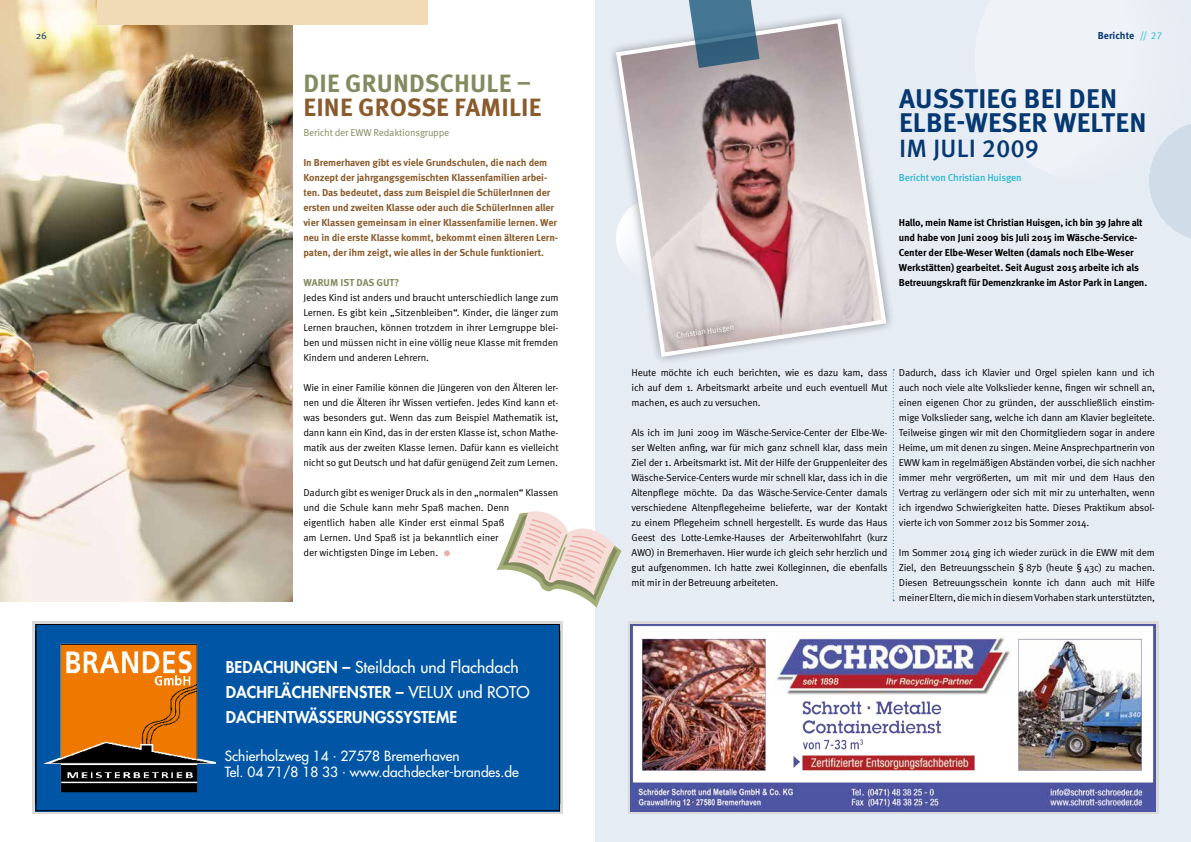
<style>
.page{position:relative;width:1191px;height:842px;background:#fff}
.page>*{position:absolute;margin:0;border:0;box-sizing:border-box;transform-origin:0 0}
.t1{font:700 27px/24px "Meta Pro";letter-spacing:.01em;color:#053871}
.t2{font:700 25px "Meta Pro";letter-spacing:.01em;color:#8a5b2c}
.t3{font:700 25px "Meta Pro";letter-spacing:.01em;color:#828b5f}
.t4{font:500 25px "Meta Pro";letter-spacing:.01em;color:#053871}
.t5{font:800 15.9px/24.8px "Futura Std";color:#fff}
.t6{font:14.3px "Futura";letter-spacing:.01em;color:#fff}
.t7{font:500 13.7px/16.4px "Futura Std";color:#fff}
.t8{font:700 condensed 11.7px/15.8px "Futura";color:#fff;scale:1.05 1}
.t9{font:700 condensed 10.4px "Futura";color:#fff;scale:1.05 1}
.t10{font:10px/15px "Meta Pro Norm";letter-spacing:-.02em;color:#000;text-align:justify}
.t11{font:700 10px/15px "Meta Pro";letter-spacing:-.01em;color:#8a5b2c}
.t12{font:700 10px/15px "Meta Pro";letter-spacing:-.02em;color:#000}
.t13{font:10px "Meta Pro Norm";letter-spacing:-.02em;color:#828b5f}
.t14{font:500 10px "Meta Pro";letter-spacing:-.02em;color:#29b8ce}
.t15{font:700 10px "Meta Pro";color:#828b5f}
.t16{font:700 10px "Meta Pro";color:#053871}
.t17{font:10px "Meta Pro Norm";color:#053871}
.t18{font:8px "Meta Pro Norm";color:#fff}
.s1{font-family:"Meta Pro Norm";font-weight:400;color:#29b8ce}
.s2{font-weight:500}
.s3{font-family:"Frutiger LT Std";font-weight:400}
</style>
<div class="page">
<div style="left:595px;top:0;width:596px;height:842px;background:#e6ecf4"></div>
<svg style="left:1150px;top:189px;width:41px;height:50px"></svg>
<svg style="left:1149px;top:124px;width:42px;height:65px;fill:#d1dce9"></svg>
<svg style="left:614px;top:17px;width:274px;height:342px"></svg>
<svg style="left:686px;top:0;width:73px;height:68px;background:#597e96"></svg>
<svg style="left:668px;top:317px;width:74px;height:30px;background:#c8bdbd"></svg>
<svg style="left:892px;top:369px;width:2px;height:232px"></svg>
<img style="left:0;top:0;width:292px;height:601px">
<div style="left:97px;top:0;width:330px;height:24px;background:#f1dbb7"></div>
<svg style="left:444px;top:550px;width:6px;height:6px"></svg>
<svg style="left:497px;top:511px;width:124px;height:97px"></svg>
<svg style="left:628px;top:621px;width:530px;height:193px;background:#bcbece"></svg>
<img style="left:631px;top:624px;width:524px;height:187px">
<svg style="left:33px;top:621px;width:530px;height:193px;background:#bbc4cd"></svg>
<div style="left:35px;top:624px;width:525px;height:187px;background:#0056a4"></div>
<svg style="left:43px;top:643px;width:173px;height:150px"></svg>
<div style="left:35px;top:624px;width:525px;height:187px;border:1px solid #000"></div>
<p class="t17" style="left:36px;top:28px;width:13px">26</p>
<p class="t16" style="left:1097px;top:27px;width:66px">Berichte <span class="s1">// 27</span></p>
<h2 class="t3" style="left:303px;top:64px;width:229px">DIE GRUNDSCHULE –</h2>
<h2 class="t2" style="left:303px;top:88px;width:239px">EINE GROSSE FAMILIE</h2>
<p class="t13" style="left:303px;top:125px;width:148px">Bericht der EWW Redaktionsgruppe</p>
<p class="t11" style="left:303px;top:155px;width:256px">In Bremerhaven gibt es viele Grundschulen, die nach dem Konzept der jahrgangsgemischten Klassenfamilien arbei&shy;ten. Das bedeutet, dass zum Beispiel die SchülerInnen der ersten und zweiten Klasse oder auch die SchülerInnen aller vier Klassen gemeinsam in einer Klassenfamilie lernen. Wer neu in die erste Klasse kommt, bekommt einen älteren Lern&shy;paten, der ihm zeigt, wie alles in der Schule funktioniert.</p>
<p class="t15" style="left:303px;top:275px;width:97px">WARUM IST DAS GUT?</p>
<p class="t10" style="left:303px;top:290px;width:257px">Jedes Kind ist anders und braucht unterschiedlich lange zum Lernen. Es gibt kein „Sitzenbleiben“. Kinder, die länger zum Lernen brauchen, können trotzdem in ihrer Lerngruppe blei&shy;ben und müssen nicht in eine völlig neue Klasse mit fremden Kindern und anderen Lehrern.</p>
<p class="t10" style="left:303px;top:380px;width:257px">Wie in einer Familie können die Jüngeren von den Älteren ler&shy;nen und die Älteren ihr Wissen vertiefen. Jedes Kind kann et&shy;was besonders gut. Wenn das zum Beispiel Mathematik ist, dann kann ein Kind, das in der ersten Klasse ist, schon Mathe&shy;matik aus der zweiten Klasse lernen. Dafür kann es vielleicht nicht so gut Deutsch und hat dafür genügend Zeit zum Lernen.</p>
<p class="t10" style="left:303px;top:485px;width:257px;text-align:left">Dadurch gibt es weniger Druck als in den „normalen“ Klassen und die Schule kann mehr Spaß machen. Denn<br>eigentlich haben alle Kinder erst einmal Spaß<br>am Lernen. Und Spaß ist ja bekanntlich einer<br>der wichtigsten Dinge im Leben.</p>
<h3 class="t5" style="left:226px;top:655px;width:305px">BEDACHUNGEN – <span class="s2">Steildach und Flachdach<br></span>DACHFLÄCHENFENSTER – <span class="s2">VELUX und ROTO<br></span>DACHENTWÄSSERUNGSSYSTEME</h3>
<h3 class="t7" style="left:225px;top:747px;width:295px">Schierholzweg 14 <span class="s3">·</span> 27578 Bremerhaven<br>Tel. 04 71/8 18 33 <span class="s3">·</span> www.dachdecker-brandes.de</h3>
<p class="t9" style="left:220px;top:657px;width:88px">Steildach und Flachdach</p>
<p class="t9" style="left:220px;top:685px;width:67px">VELUX und ROTO</p>
<p class="t8" style="left:220px;top:700px;width:142px">REGENRINNEN<br>DACHENTWÄSSERUNGSSYSTEME</p>
<p class="t8" style="left:220px;top:745px;width:80px">und ENTSORGUNG</p>
<h3 class="t6" style="left:220px;top:766px;width:117px">Schierholzweg 14</h3>
<h1 class="t1" style="left:899px;top:84px;width:249px">AUSSTIEG BEI DEN<br>ELBE-WESER WELTEN</h1>
<h2 class="t4" style="left:899px;top:129px;width:142px">IM JULI 2009</h2>
<p class="t14" style="left:899px;top:170px;width:124px">Bericht von Christian Huisgen</p>
<p class="t12" style="left:899px;top:215px;width:250px">Hallo, mein Name ist Christian Huisgen, ich bin 39 Jahre alt und habe von Juni 2009 bis Juli 2015 im Wäsche-Service-Center der Elbe-Weser Welten (damals noch Elbe-Weser Werkstätten) gearbeitet. Seit August 2015 arbeite ich als Betreuungskraft für Demenzkranke im Astor Park in Langen.</p>
<p class="t18" style="left:675px;top:330px;width:60px;rotate:-9deg">Christian Huisgen</p>
<p class="t10" style="left:631px;top:365px;width:258px">Heute möchte ich euch berichten, wie es dazu kam, dass ich auf dem 1. Arbeitsmarkt arbeite und euch eventuell Mut machen, es auch zu versuchen.</p>
<p class="t10" style="left:631px;top:425px;width:258px">Als ich im Juni 2009 im Wäsche-Service-Center der Elbe-We&shy;ser Welten anfing, war für mich ganz schnell klar, dass mein Ziel der 1. Arbeitsmarkt ist. Mit der Hilfe der Gruppenleiter des Wäsche-Service-Centers wurde mir schnell klar, dass ich in die Altenpflege möchte. Da das Wäsche-Service-Center damals verschiedene Altenpflegeheime belieferte, war der Kontakt zu einem Pflegeheim schnell hergestellt. Es wurde das Haus Geest des Lotte-Lemke-Hauses der Arbeiterwohlfahrt (kurz AWO) in Bremerhaven. Hier wurde ich gleich sehr herzlich und gut aufgenommen. Ich hatte zwei Kolleginnen, die ebenfalls mit mir in der Betreuung arbeiteten.</p>
<p class="t10" style="left:899px;top:365px;width:257px">Dadurch, dass ich Klavier und Orgel spielen kann und ich auch noch viele alte Volkslieder kenne, fingen wir schnell an, einen eigenen Chor zu gründen, der ausschließlich einstim&shy;mige Volkslieder sang, welche ich dann am Klavier begleitete.<br>Teilweise gingen wir mit den Chormitgliedern sogar in andere Heime, um mit denen zu singen. Meine Ansprechpartnerin von EWW kam in regelmäßigen Abständen vorbei, die sich nachher immer mehr vergrößerten, um mit mir und dem Haus den Vertrag zu verlängern oder sich mit mir zu unterhalten, wenn ich irgendwo Schwierigkeiten hatte. Dieses Praktikum absol&shy;vierte ich von Sommer 2012 bis Sommer 2014.</p>
<p class="t10" style="left:899px;top:545px;width:257px">Im Sommer 2014 ging ich wieder zurück in die EWW mit dem Ziel, den Betreuungsschein § 87b (heute § 43c) zu machen.<br>Diesen Betreuungsschein konnte ich dann auch mit Hilfe meiner Eltern, die mich in diesem Vorhaben stark unterstützten,</p>
</div>
